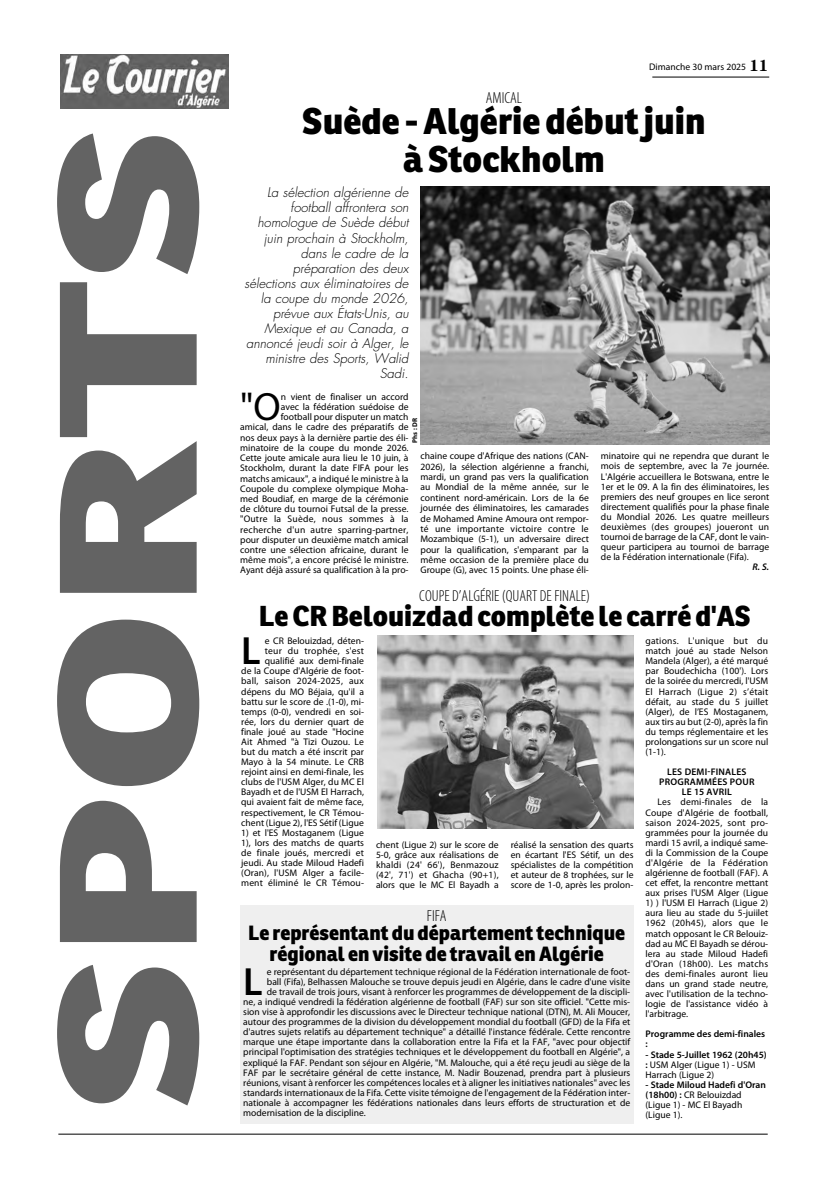
<style>
.page{position:relative;width:826px;height:1191px;background:#fff}
.page>*{position:absolute;margin:0;border:0;box-sizing:border-box;transform-origin:0 0}
.t1{font:800 190px "Ronnia";color:#636363;scale:1.41 1}
.t2{font:39.5px "Myriad Pro";color:#000}
.t3{font:600 39.5px "Myriad Pro";color:#000}
.t4{font:800 36px/37.8px "Ronnia";color:#000;text-align:center}
.t5{font:800 28px "Ronnia";color:#000}
.t6{font:800 20px/21px "Ronnia";color:#000;text-align:center}
.t7{font:300 condensed 16px "Myriad Pro";color:#000}
.t8{font:italic 300 13px/15.1px "Futura";color:#000;text-align:right}
.t9{font:9.6px/10.1px "Myriad Pro";color:#000;text-align:justify}
.t10{font:9.6px "Myriad Pro";letter-spacing:.02em;color:#000}
.t11{font:600 9.6px "Myriad Pro";letter-spacing:.02em;color:#000}
.t12{font:600 9.6px/10.1px "Myriad Pro";color:#000}
.t13{font:italic 600 9.6px "Myriad Pro";color:#000}
.t14{font:700 6.8px "Myriad Pro";color:#000}
.s1{font-family:"Century IT Cby BT";font-weight:700;font-size:16px}
.s2{font-weight:600}
</style>
<div class="page">
<hr style="left:58px;top:1133px;width:709px;height:1px;background:#000">
<img style="left:61px;top:55px;width:167px;height:54px">
<hr style="left:652px;top:77px;width:117px;height:1px;background:#000">
<img style="left:420px;top:187px;width:349px;height:257px">
<img style="left:377px;top:636px;width:256px;height:192px">
<div style="left:240px;top:905px;width:393px;height:219px;background:#efefef"></div>
<p class="t1" style="left:60px;top:1110px;width:698px;rotate:-90deg">SPORTS</p>
<p class="t9" style="left:649px;top:62px;width:121px">Dimanche 30 mars 2025 <span class="s1">11</span></p>
<p class="t7" style="left:485px;top:92px;width:38px">AMICAL</p>
<p class="t4" style="left:302px;top:106px;width:404px">Suède - Algérie début juin à Stockholm</p>
<p class="t8" style="left:244px;top:186px;width:165px">La sélection algérienne de football affrontera son homologue de Suède début juin prochain à Stockholm, dans le cadre de la préparation des deux sélections aux éliminatoires de la coupe du monde 2026, prévue aux États-Unis, au<br>Mexique et au Canada, a annoncé jeudi soir à Alger, le ministre des Sports, Walid<br>Sadi.</p>
<p class="t2" style="left:240px;top:392px;width:42px">"O</p>
<p class="t9" style="left:240px;top:392px;width:170px;text-align:right">n vient de finaliser un accord<br>avec la fédération suédoise de<br>football pour disputer un match<br>amical, dans le cadre des préparatifs de nos deux pays à la dernière partie des éli&shy;minatoire de la coupe du monde 2026.<br>Cette joute amicale aura lieu le 10 juin, à Stockholm, durant la date FIFA pour les matchs amicaux", a indiqué le ministre à la Coupole du complexe olympique Moha&shy;med Boudiaf, en marge de la cérémonie de clôture du tournoi Futsal de la presse. "Outre la Suède, nous sommes à la recherche d'un autre sparring-partner, pour disputer un deuxième match amical contre une sélection africaine, durant le même mois", a encore précisé le ministre.<br>Ayant déjà assuré sa qualification à la pro-</p>
<p class="t14" style="left:412px;top:443px;width:26px;rotate:-90deg">Phs : DR</p>
<p class="t9" style="left:420px;top:452px;width:170px;line-height:10.4px">chaine coupe d'Afrique des nations (CAN-2026), la sélection algérienne a franchi, mardi, un grand pas vers la qualification au Mondial de la même année, sur le continent nord-américain. Lors de la 6e journée des éliminatoires, les camarades de Mohamed Amine Amoura ont rempor&shy;té une importante victoire contre le Mozambique (5-1), un adversaire direct pour la qualification, s'emparant par la même occasion de la première place du Groupe (G), avec 15 points. Une phase éli-</p>
<p class="t9" style="left:600px;top:452px;width:170px">minatoire qui ne rependra que durant le</p>
<p class="t9" style="left:600px;top:462px;width:170px">mois de septembre, avec la 7e journée.</p>
<p class="t9" style="left:600px;top:472px;width:170px">L'Algérie accueillera le Botswana, entre le</p>
<p class="t9" style="left:600px;top:482px;width:170px">1er et le 09. A la fin des éliminatoires, les</p>
<p class="t9" style="left:600px;top:492px;width:170px">premiers des neuf groupes en lice seront</p>
<p class="t9" style="left:600px;top:502px;width:170px">directement qualifiés pour la phase finale</p>
<p class="t9" style="left:600px;top:512px;width:170px">du Mondial 2026. Les quatre meilleurs</p>
<p class="t10" style="left:600px;top:523px;width:170px">deuxièmes (des groupes) joueront un</p>
<p class="t9" style="left:600px;top:532px;width:170px">tournoi de barrage de la CAF, dont le vain-</p>
<p class="t9" style="left:600px;top:542px;width:170px">queur participera au tournoi de barrage</p>
<p class="t9" style="left:600px;top:553px;width:149px">de la Fédération internationale (Fifa).</p>
<p class="t13" style="left:752px;top:563px;width:18px">R. S.</p>
<p class="t7" style="left:419px;top:590px;width:172px">COUPE D’ALGÉRIE (QUART DE FINALE)</p>
<p class="t5" style="left:259px;top:606px;width:493px">Le CR Belouizdad complète le carré d'AS</p>
<p class="t9" style="left:241px;top:636px;width:124px;text-align:right">e CR Belouizdad, déten-<br>teur du trophée, s'est qualifié aux demi-finale<br>de la Coupe d'Algérie de foot&shy;ball, saison 2024-2025, aux dépens du MO Béjaia, qu'il a battu sur le score de .(1-0), mi&shy;temps (0-0), vendredi en soi&shy;rée, lors du dernier quart de finale joué au stade "Hocine<br>Ait Ahmed "à Tizi Ouzou. Le but du match a été inscrit par<br>Mayo à la 54 minute. Le CRB rejoint ainsi en demi-finale, les clubs de l'USM Alger, du MC El<br>Bayadh et de l'USM El Harrach, qui avaient fait de même face, respectivement, le CR Témou&shy;chent (Ligue 2), l'ES Sétif (Ligue</p>
<p class="t9" style="left:241px;top:828px;width:124px">1) et l'ES Mostaganem (Ligue 1), lors des matchs de quarts de finale joués, mercredi et jeudi. Au stade Miloud Hadefi (Oran), l'USM Alger a facile&shy;ment éliminé le CR Témou-</p>
<p class="t3" style="left:241px;top:636px;width:21px">L</p>
<p class="t9" style="left:376px;top:840px;width:124px">chent (Ligue 2) sur le score de 5-0, grâce aux réalisations de khaldi (24' 66'), Benmazouz (42', 71') et Ghacha (90+1), alors que le MC El Bayadh a</p>
<p class="t9" style="left:510px;top:840px;width:124px">réalisé la sensation des quarts en écartant l'ES Sétif, un des spécialistes de la compétition et auteur de 8 trophées, sur le score de 1-0, après les prolon-</p>
<p class="t7" style="left:427px;top:909px;width:21px">FIFA</p>
<p class="t6" style="left:248px;top:924px;width:378px">Le représentant du département technique régional en visite de travail en Algérie</p>
<p class="t3" style="left:243px;top:966px;width:21px">L</p>
<p class="t9" style="left:267px;top:967px;width:365px">e représentant du département technique régional de la Fédération internationale de foot-</p>
<p class="t9" style="left:267px;top:977px;width:365px">ball (Fifa), Belhassen Malouche se trouve depuis jeudi en Algérie, dans le cadre d'une visite</p>
<p class="t9" style="left:267px;top:987px;width:365px">de travail de trois jours, visant à renforcer les programmes de développement de la discipli-</p>
<p class="t9" style="left:243px;top:997px;width:388px">ne, a indiqué vendredi la fédération algérienne de football (FAF) sur son site officiel. "Cette mis-</p>
<p class="t9" style="left:243px;top:1007px;width:388px">sion vise à approfondir les discussions avec le Directeur technique national (DTN), M. Ali Moucer,</p>
<p class="t9" style="left:243px;top:1017px;width:388px">autour des programmes de la division du développement mondial du football (GFD) de la Fifa et</p>
<p class="t9" style="left:243px;top:1027px;width:388px">d'autres sujets relatifs au département technique" a détaillé l'instance fédérale. Cette rencontre</p>
<p class="t9" style="left:243px;top:1037px;width:388px">marque une étape importante dans la collaboration entre la Fifa et la FAF, "avec pour objectif</p>
<p class="t9" style="left:243px;top:1048px;width:388px">principal l'optimisation des stratégies techniques et le développement du football en Algérie", a</p>
<p class="t9" style="left:243px;top:1058px;width:388px">expliqué la FAF. Pendant son séjour en Algérie, "M. Malouche, qui a été reçu jeudi au siège de la</p>
<p class="t9" style="left:243px;top:1068px;width:388px">FAF par le secrétaire général de cette instance, M. Nadir Bouzenad, prendra part à plusieurs</p>
<p class="t9" style="left:243px;top:1078px;width:388px">réunions, visant à renforcer les compétences locales et à aligner les initiatives nationales" avec les</p>
<p class="t9" style="left:243px;top:1088px;width:388px">standards internationaux de la Fifa. Cette visite témoigne de l'engagement de la Fédération inter-</p>
<p class="t9" style="left:243px;top:1098px;width:388px">nationale à accompagner les fédérations nationales dans leurs efforts de structuration et de</p>
<p class="t9" style="left:243px;top:1108px;width:124px">modernisation de la discipline.</p>
<p class="t9" style="left:645px;top:636px;width:124px">gations. L'unique but du match joué au stade Nelson Mandela (Alger), a été marqué par Boudechicha (100'). Lors de la soirée du mercredi, l'USM El Harrach (Ligue 2) s’était défait, au stade du 5 juillet (Alger), de l’ES Mostaganem, aux tirs au but (2-0), après la fin du temps réglementaire et les prolongations sur un score nul (1-1).</p>
<p class="t11" style="left:667px;top:768px;width:81px">LES DEMI-FINALES</p>
<p class="t11" style="left:659px;top:778px;width:97px">PROGRAMMÉES POUR</p>
<p class="t11" style="left:681px;top:788px;width:52px">LE 15 AVRIL</p>
<p class="t10" style="left:657px;top:798px;width:112px">Les demi-finales de la</p>
<p class="t9" style="left:645px;top:808px;width:124px">Coupe d'Algérie de football,</p>
<p class="t9" style="left:645px;top:818px;width:124px">saison 2024-2025, sont pro-</p>
<p class="t9" style="left:645px;top:828px;width:124px">grammées pour la journée du</p>
<p class="t9" style="left:645px;top:838px;width:124px">mardi 15 avril, a indiqué same-</p>
<p class="t9" style="left:645px;top:848px;width:124px">di la Commission de la Coupe</p>
<p class="t10" style="left:645px;top:859px;width:124px">d'Algérie de la Fédération</p>
<p class="t9" style="left:645px;top:868px;width:124px">algérienne de football (FAF). A</p>
<p class="t9" style="left:645px;top:878px;width:124px">cet effet, la rencontre mettant</p>
<p class="t9" style="left:645px;top:888px;width:124px">aux prises l'USM Alger (Ligue</p>
<p class="t9" style="left:645px;top:898px;width:124px">1) ) l'USM El Harrach (Ligue 2) aura lieu au stade du 5-juiilet 1962 (20h45), alors que le match opposant le CR Belouiz&shy;dad au MC El Bayadh se dérou&shy;lera au stade Miloud Hadefi d'Oran (18h00). Les matchs des demi-finales auront lieu dans un grand stade neutre, avec l'utilisation de la techno&shy;logie de l'assistance vidéo à l'arbitrage.</p>
<p class="t12" style="left:645px;top:1029px;width:121px">Programme des demi-finales :</p>
<p class="t9" style="left:645px;top:1050px;width:123px;text-align:left"><span class="s2">- Stade 5-Juillet 1962 (20h45) :</span> USM Alger (Ligue 1) - USM<br>Harrach (Ligue 2)</p>
<p class="t9" style="left:645px;top:1080px;width:122px;text-align:left"><span class="s2">- Stade Miloud Hadefi d'Oran (18h00) :</span> CR Belouizdad (Ligue 1) - MC El Bayadh (Ligue 1).</p>
</div>
